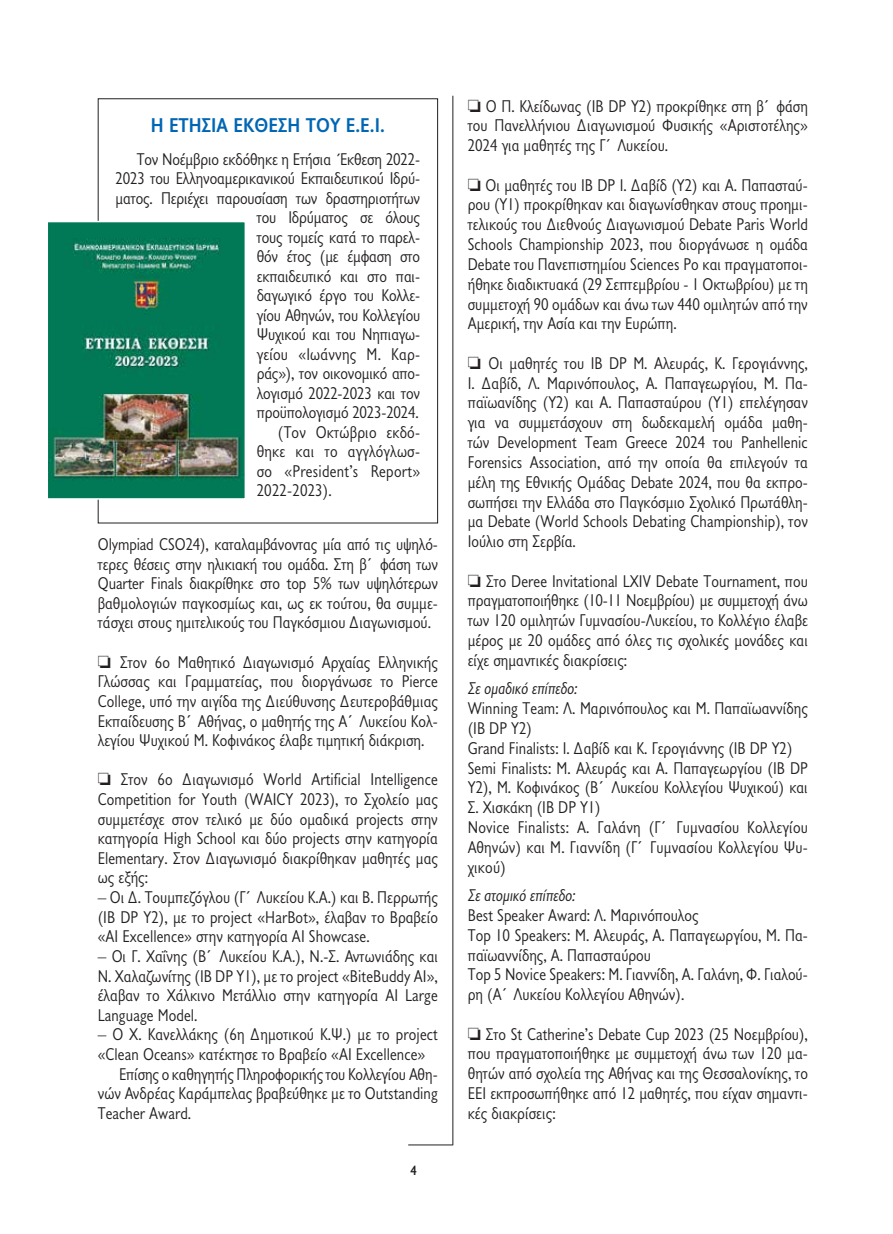
<style>
.page{position:relative;width:893px;height:1234px;background:#fff}
.page>*{position:absolute;margin:0;border:0;box-sizing:border-box;transform-origin:0 0}
.t1{font:700 20.25px "Gill Sans Hel SCOS";color:#0166b3}
.t2{font:17.25px/19.8px "Gill Sans Hel SCOS";color:#231f20;text-align:justify}
.t3{font:italic 17.25px "Gill Sans Hel Semi Condenced";color:#231f20}
.t4{font:700 13.5px "Gill Sans Hel SCOS";color:#231f20}
</style>
<div class="page">
<hr style="left:408px;top:1144px;width:45px;height:1px;background:#231f20">
<hr style="left:453px;top:96px;width:1px;height:1048px;background:#231f20">
<img style="left:49px;top:223px;width:195px;height:274px">
<div style="left:47px;top:221px;width:199px;height:278px;border:1px solid #fff"></div>
<p class="t1" style="left:151px;top:114px;width:236px">Η ΕΤΗΣΙΑ ΕΚΘΕΣΗ ΤΟΥ Ε.Ε.Ι.</p>
<p class="t2" style="left:137px;top:149px;width:285px">Τον Νοέμβριο εκδόθηκε η Ετήσια Έκθεση 2022-</p>
<p class="t2" style="left:116px;top:168px;width:306px">2023 του Ελληνοαμερικανικού Εκπαιδευτικού Ιδρύ-</p>
<p class="t2" style="left:116px;top:188px;width:306px">ματος. Περιέχει παρουσίαση των δραστηριοτήτων</p>
<p class="t2" style="left:257px;top:207px;width:165px">του Ιδρύματος σε όλους</p>
<p class="t2" style="left:257px;top:227px;width:165px">τους τομείς κατά το παρελ-</p>
<p class="t2" style="left:257px;top:246px;width:165px">θόν έτος (με έμφαση στο</p>
<p class="t2" style="left:257px;top:266px;width:165px">εκπαιδευτικό και στο παι-</p>
<p class="t2" style="left:257px;top:285px;width:165px">δαγωγικό έργο του Κολλε-</p>
<p class="t2" style="left:257px;top:305px;width:165px">γίου Αθηνών, του Κολλεγίου</p>
<p class="t2" style="left:257px;top:324px;width:165px">Ψυχικού και του Νηπιαγω-</p>
<p class="t2" style="left:257px;top:344px;width:165px">γείου «Ιωάννης Μ. Καρ-</p>
<p class="t2" style="left:257px;top:363px;width:165px">ράς»), τον οικονομικό απο-</p>
<p class="t2" style="left:257px;top:383px;width:165px">λογισμό 2022-2023 και τον</p>
<p class="t2" style="left:257px;top:402px;width:164px">προϋπολογισμό 2023-2024.</p>
<p class="t2" style="left:278px;top:422px;width:144px">(Τον Οκτώβριο εκδό-</p>
<p class="t2" style="left:257px;top:441px;width:165px">θηκε και το αγγλόγλωσ-</p>
<p class="t2" style="left:257px;top:461px;width:165px">σο «President’s Report»</p>
<p class="t2" style="left:257px;top:480px;width:77px">2022-2023).</p>
<p class="t2" style="left:98px;top:534px;width:342px">Olympiad CSO24), καταλαμβάνοντας μία από τις υψηλό&shy;τερες θέσεις στην ηλικιακή του ομάδα. Στη β΄ φάση των Quarter Finals διακρίθηκε στο top 5% των υψηλότερων βαθμολογιών παγκοσμίως και, ως εκ τούτου, θα συμμε&shy;τάσχει στους ημιτελικούς του Παγκόσμιου Διαγωνισμού.</p>
<p class="t2" style="left:98px;top:652px;width:342px">□ Στον 6ο Μαθητικό Διαγωνισμό Αρχαίας Ελληνικής Γλώσσας και Γραμματείας, που διοργάνωσε το Pierce College, υπό την αιγίδα της Διεύθυνσης Δευτεροβάθμιας Εκπαίδευσης Β΄ Αθήνας, ο μαθητής της Α΄ Λυκείου Κολ&shy;λεγίου Ψυχικού Μ. Κοφινάκος έλαβε τιμητική διάκριση.</p>
<p class="t2" style="left:98px;top:769px;width:342px">□ Στον 6ο Διαγωνισμό World Artificial Intelligence Competition for Youth (WAICY 2023), το Σχολείο μας συμμετέσχε στον τελικό με δύο ομαδικά projects στην κατηγορία High School και δύο projects στην κατηγορία Elementary. Στον Διαγωνισμό διακρίθηκαν μαθητές μας ως εξής:</p>
<p class="t2" style="left:98px;top:887px;width:342px">– Οι Δ. Τουμπεζόγλου (Γ΄ Λυκείου Κ.Α.) και Β. Περρωτής (ΙΒ DP Y2), με το project «HarBot», έλαβαν το Βραβείο «AI Excellence» στην κατηγορία AI Showcase.</p>
<p class="t2" style="left:98px;top:946px;width:342px">– Οι Γ. Χαΐνης (Β΄ Λυκείου Κ.Α.), Ν.-Σ. Αντωνιάδης και Ν. Χαλαζωνίτης (ΙΒ DP Y1), με το project «BiteBuddy AI», έλαβαν το Χάλκινο Μετάλλιο στην κατηγορία AI Large Language Model.</p>
<p class="t2" style="left:98px;top:1024px;width:342px">– Ο Χ. Κανελλάκης (6η Δημοτικού Κ.Ψ.) με το project</p>
<p class="t2" style="left:98px;top:1044px;width:329px">«Clean Oceans» κατέκτησε το Bραβείο «AI Excellence»</p>
<p class="t2" style="left:119px;top:1063px;width:320px">Επίσης ο καθηγητής Πληροφορικής του Κολλεγίου Αθη-</p>
<p class="t2" style="left:98px;top:1083px;width:342px">νών Ανδρέας Καράμπελας βραβεύθηκε με το Outstanding</p>
<p class="t2" style="left:98px;top:1103px;width:95px">Teacher Award.</p>
<p class="t4" style="left:410px;top:1162px;width:8px">4</p>
<p class="t2" style="left:468px;top:96px;width:342px">□ Ο Π. Κλείδωνας (IB DP Y2) προκρίθηκε στη β΄ φάση του Πανελλήνιου Διαγωνισμού Φυσικής «Αριστοτέλης» 2024 για μαθητές της Γ΄ Λυκείου.</p>
<p class="t2" style="left:468px;top:175px;width:342px">□ Οι μαθητές του ΙB DP Ι. Δαβίδ (Y2) και A. Παπασταύ&shy;ρου (Y1) προκρίθηκαν και διαγωνίσθηκαν στους προημι&shy;τελικούς του Διεθνούς Διαγωνισμού Debate Paris World Schools Championship 2023, που διοργάνωσε η ομάδα Debate του Πανεπιστημίου Sciences Po και πραγματοποι&shy;ήθηκε διαδικτυακά (29 Σεπτεμβρίου - 1 Οκτωβρίου) με τη συμμετοχή 90 ομάδων και άνω των 440 ομιλητών από την Αμερική, την Ασία και την Ευρώπη.</p>
<p class="t2" style="left:468px;top:353px;width:342px">□ Οι μαθητές του ΙΒ DP Μ. Αλευράς, Κ. Γερογιάννης, Ι. Δαβίδ, Λ. Μαρινόπουλος, Α. Παπαγεωργίου, Μ. Πα&shy;παϊωανίδης (Υ2) και Α. Παπασταύρου (Υ1) επελέγησαν για να συμμετάσχουν στη δωδεκαμελή ομάδα μαθη&shy;τών Development Team Greece 2024 του Panhellenic Forensics Association, από την οποία θα επιλεγούν τα μέλη της Εθνικής Ομάδας Debate 2024, που θα εκπρο&shy;σωπήσει την Ελλάδα στο Παγκόσμιο Σχολικό Πρωτάθλη&shy;μα Debate (World Schools Debating Championship), τον Ιούλιο στη Σερβία.</p>
<p class="t2" style="left:468px;top:571px;width:342px">□ Στο Deree Invitational LXIV Debate Tournament, που πραγματοποιήθηκε (10-11 Νοεμβρίου) με συμμετοχή άνω των 120 ομιλητών Γυμνασίου-Λυκείου, το Κολλέγιο έλαβε μέρος με 20 ομάδες από όλες τις σχολικές μονάδες και είχε σημαντικές διακρίσεις:</p>
<p class="t3" style="left:468px;top:677px;width:111px">Σε ομαδικό επίπεδο:</p>
<p class="t2" style="left:468px;top:698px;width:342px;text-align:left">Winning Team: Λ. Μαρινόπουλος και Μ. Παπαϊωαννίδης (ΙΒ DP Y2)<br>Grand Finalists: Ι. Δαβίδ και Κ. Γερογιάννης (ΙΒ DP Y2)<br>Semi Finalists: Μ. Αλευράς και Α. Παπαγεωργίου (ΙΒ DP Y2), Μ. Κοφινάκος (Β΄ Λυκείου Κολλεγίου Ψυχικού) και Σ. Χισκάκη (ΙΒ DP Y1)<br>Novice Finalists: Α. Γαλάνη (Γ΄ Γυμνασίου Κολλεγίου Αθηνών) και Μ. Γιαννίδη (Γ΄ Γυμνασίου Κολλεγίου Ψυ&shy;χικού)</p>
<p class="t3" style="left:468px;top:884px;width:109px">Σε ατομικό επίπεδο:</p>
<p class="t2" style="left:468px;top:905px;width:342px;text-align:left">Best Speaker Award: Λ. Μαρινόπουλος<br>Top 10 Speakers: Μ. Αλευράς, Α. Παπαγεωργίου, Μ. Πα&shy;παϊωαννίδης, Α. Παπασταύρου<br>Top 5 Novice Speakers: Μ. Γιαννίδη, Α. Γαλάνη, Φ. Γιαλού&shy;ρη (Α΄ Λυκείου Κολλεγίου Αθηνών).</p>
<p class="t2" style="left:468px;top:1023px;width:342px">□ Στο St Catherine’s Debate Cup 2023 (25 Νοεμβρίου), που πραγματοποιήθηκε με συμμετοχή άνω των 120 μα&shy;θητών από σχολεία της Αθήνας και της Θεσσαλονίκης, το ΕΕΙ εκπροσωπήθηκε από 12 μαθητές, που είχαν σημαντι&shy;κές διακρίσεις:</p>
</div>
